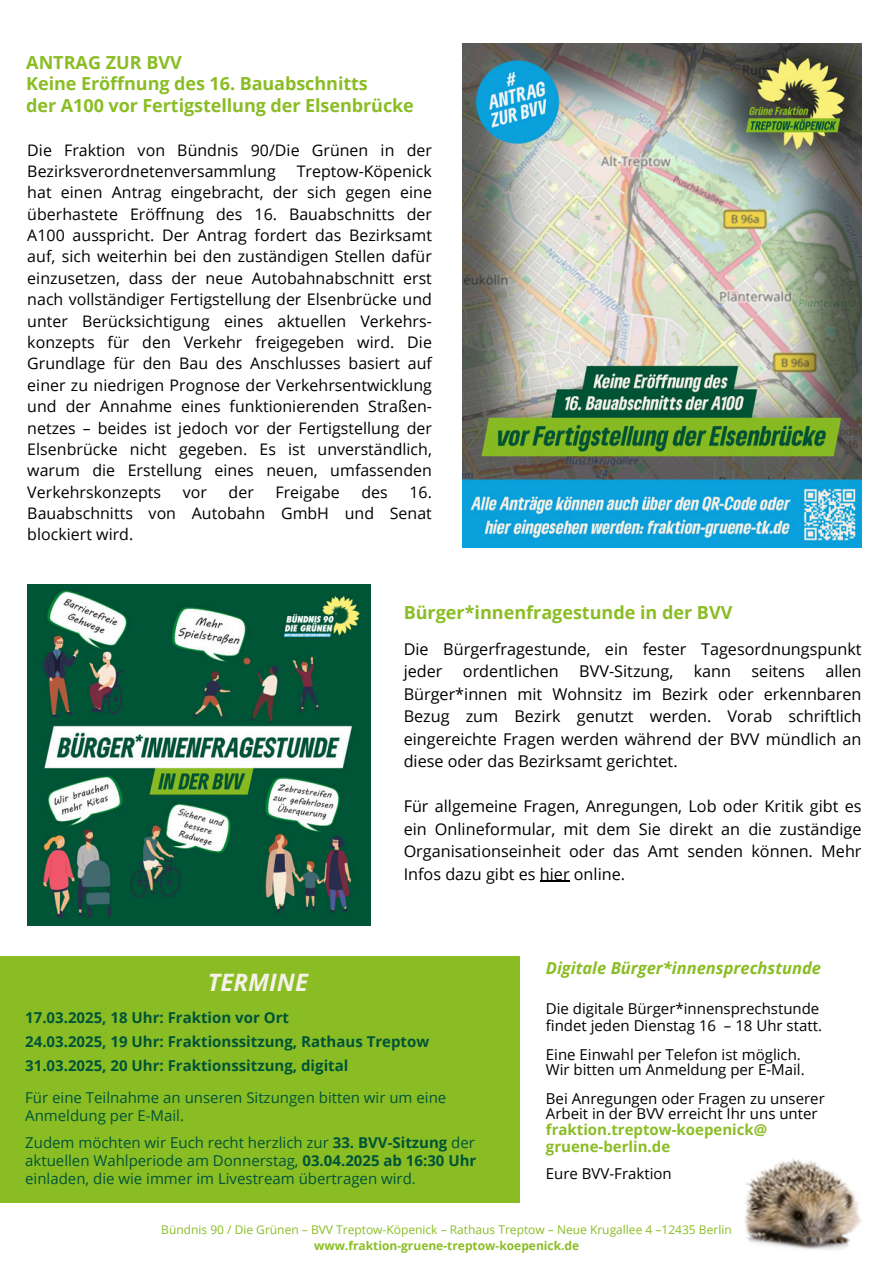
<style>
.page{position:relative;width:894px;height:1264px;background:#fff}
.page>*{position:absolute;margin:0;border:0;box-sizing:border-box;transform-origin:0 0}
.t1{font:italic 700 24px "Open Sans";color:#f5f1e9}
.t2{font:700 18px/21.3px "Open Sans";letter-spacing:-.005em;color:#8abd24}
.t3{font:italic 700 16.5px "Open Sans";color:#8abd24}
.t4{font:16.2px/22.5px "Open Sans";color:#000;text-align:justify}
.t5{font:15.9px/21.3px "Open Sans";color:#000;text-align:justify}
.t6{font:15px/31.5px "Open Sans";color:#005437}
.t7{font:15px/16.8px "Open Sans";color:#000}
.t8{font:700 15px/24px "Open Sans";color:#005437}
.t9{font:700 15px/16.8px "Open Sans";color:#8abd24}
.t10{font:12px "Open Sans";color:#8abd24}
.t11{font:700 12px "Open Sans";color:#8abd24}
.s1{font-weight:700}
</style>
<div class="page">
<img style="left:744px;top:1158px;width:118px;height:92px">
<div style="left:0;top:955px;width:519px;height:247px;background:#8abd24"></div>
<img style="left:462px;top:44px;width:398px;height:503px">
<img style="left:27px;top:584px;width:343px;height:341px">
<hr style="left:539px;top:880px;width:30px;height:1px;background:#000">
<p class="t2" style="left:26px;top:51px;width:343px">ANTRAG ZUR BVV<br>Keine Eröffnung des 16. Bauabschnitts</p>
<p class="t2" style="left:26px;top:94px;width:389px">der A100 vor Fertigstellung der Elsenbrücke</p>
<p class="t5" style="left:27px;top:139px;width:406px">Die Fraktion von Bündnis 90/Die Grünen in der<br>Bezirksverordnetenversammlung</p>
<p class="t5" style="left:27px;top:160px;width:406px;text-indent:269px">Treptow-Köpenick hat einen Antrag eingebracht, der sich gegen eine überhastete Eröffnung des 16. Bauabschnitts der A100 ausspricht. Der Antrag fordert das Bezirksamt auf, sich weiterhin bei den zuständigen Stellen dafür einzusetzen, dass der neue Autobahnabschnitt erst nach vollständiger Fertigstellung der Elsenbrücke und unter Berücksichtigung eines aktuellen Verkehrs&shy;konzepts für den Verkehr freigegeben wird. Die Grundlage für den Bau des Anschlusses basiert auf einer zu niedrigen Prognose der Verkehrsentwicklung und der Annahme eines funktionierenden Straßen&shy;netzes – beides ist jedoch vor der Fertigstellung der Elsenbrücke nicht gegeben. Es ist unverständlich, warum die Erstellung eines neuen, umfassenden Verkehrskonzepts</p>
<p class="t5" style="left:183px;top:481px;width:26px">vor</p>
<p class="t5" style="left:228px;top:481px;width:27px">der</p>
<p class="t5" style="left:275px;top:481px;width:66px">Freigabe</p>
<p class="t5" style="left:361px;top:481px;width:28px">des</p>
<p class="t5" style="left:27px;top:481px;width:406px;text-indent:382px">16.<br>Bauabschnitts von Autobahn GmbH und Senat blockiert wird.</p>
<p class="t2" style="left:403px;top:601px;width:330px">Bürger*innenfragestunde in der BVV</p>
<h4 class="t1" style="left:208px;top:965px;width:102px">TERMINE</h4>
<p class="t4" style="left:403px;top:637px;width:459px">Die Bürgerfragestunde, ein fester Tagesordnungspunkt jeder</p>
<p class="t4" style="left:403px;top:659px;width:459px;text-indent:421px">allen Bürger*innen mit Wohnsitz im Bezirk oder erkennbaren Bezug zum Bezirk genutzt werden. Vorab schriftlich eingereichte Fragen werden während der BVV mündlich an diese oder das Bezirksamt gerichtet.</p>
<p class="t4" style="left:403px;top:794px;width:459px">Für allgemeine Fragen, Anregungen, Lob oder Kritik gibt es ein Onlineformular, mit dem Sie direkt an die zuständige Organisationseinheit oder das Amt senden können. Mehr Infos dazu gibt es hier online.</p>
<p class="t4" style="left:463px;top:659px;width:97px">ordentlichen</p>
<p class="t4" style="left:579px;top:659px;width:95px">BVV-Sitzung,</p>
<p class="t4" style="left:693px;top:659px;width:39px">kann</p>
<p class="t4" style="left:751px;top:659px;width:55px">seitens</p>
<h4 class="t3" style="left:545px;top:956px;width:277px">Digitale Bürger*innensprechstunde</h4>
<h4 class="t8" style="left:25px;top:1005px;width:405px">17.03.2025, 18 Uhr: Fraktion vor Ort<br>24.03.2025, 19 Uhr: Fraktionssitzung, Rathaus Treptow</h4>
<h4 class="t6" style="left:25px;top:1049px;width:422px"><span class="s1">31.03.2025, 20 Uhr: Fraktionssitzung, digital<br></span>Für eine Teilnahme an unseren Sitzungen bitten wir um eine</h4>
<h4 class="t6" style="left:25px;top:1099px;width:160px">Anmeldung per E-Mail.</h4>
<h3 class="t6" style="left:25px;top:1126px;width:451px">Zudem möchten wir Euch recht herzlich zur <span class="s1">33. BVV-Sitzung</span> der</h3>
<h4 class="t6" style="left:25px;top:1150px;width:452px;line-height:18px">aktuellen Wahlperiode am Donnerstag, <span class="s1">03.04.2025 ab 16:30 Uhr </span>einladen, die wie immer im Livestream übertragen wird.</h4>
<p class="t7" style="left:545px;top:999px;width:275px">Die digitale Bürger*innensprechstunde findet jeden Dienstag 16</p>
<h2 class="t7" style="left:545px;top:1010px;width:277px;line-height:29.2px;text-indent:178px">– 18 Uhr statt.<br>Eine Einwahl per Telefon ist möglich.</h2>
<h4 class="t7" style="left:545px;top:1060px;width:260px">Wir bitten um Anmeldung per E-Mail.</h4>
<p class="t7" style="left:545px;top:1090px;width:280px;line-height:14.7px">Bei Anregungen oder Fragen zu unserer<br>Arbeit in der BVV erreicht Ihr uns unter</p>
<h2 class="t9" style="left:545px;top:1121px;width:223px">fraktion.treptow-koepenick@ gruene-berlin.de</h2>
<h4 class="t7" style="left:545px;top:1165px;width:127px">Eure BVV-Fraktion</h4>
<h2 class="t10" style="left:161px;top:1220px;width:572px">Bündnis 90 / Die Grünen – BVV Treptow-Köpenick – Rathaus Treptow – Neue Krugallee 4 –12435 Berlin</h2>
<h4 class="t11" style="left:314px;top:1236px;width:266px">www.fraktion-gruene-treptow-koepenick.de</h4>
</div>
